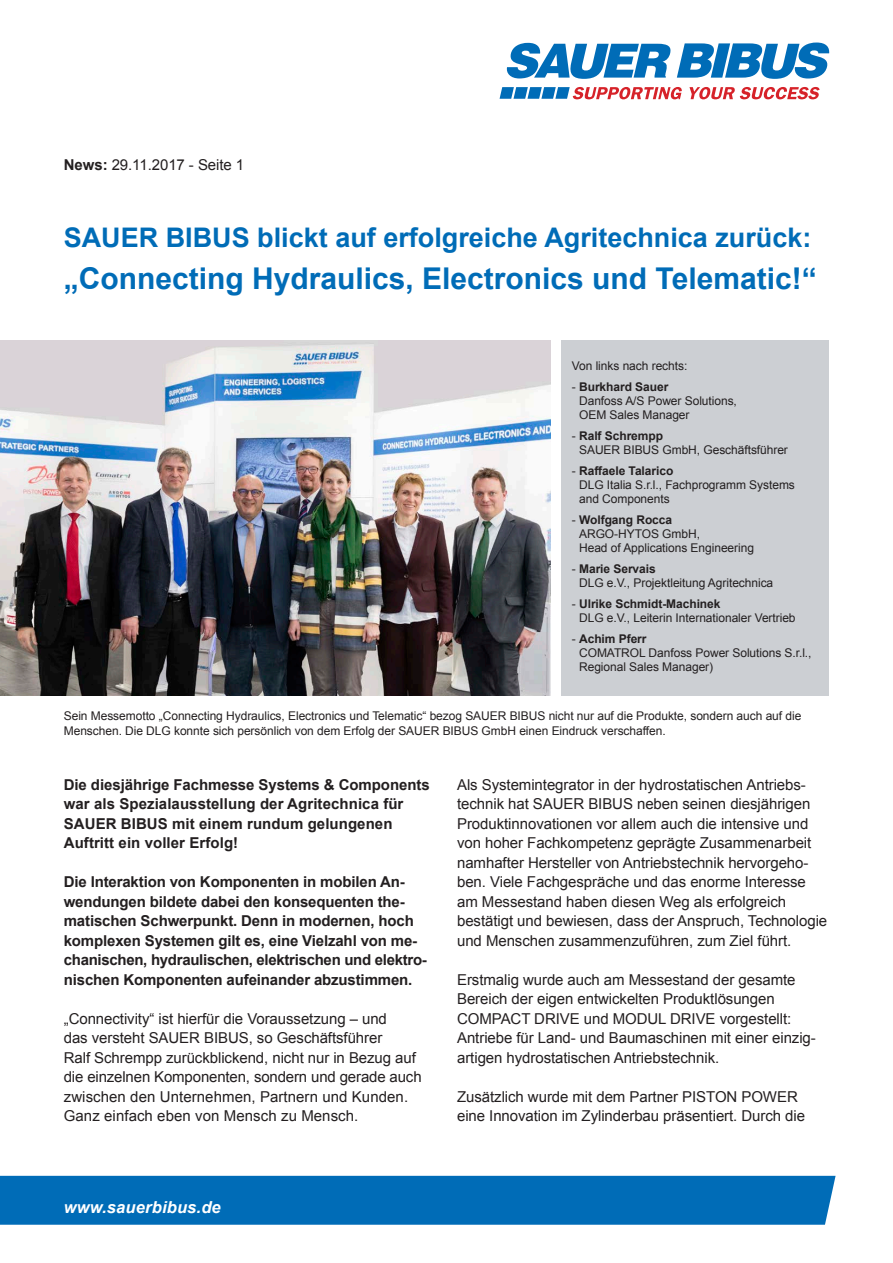
<style>
.page{position:relative;width:893px;height:1263px;background:#fff}
.page>*{position:absolute;margin:0;border:0;box-sizing:border-box;transform-origin:0 0}
.t1{font:700 30px "Arial";color:#006cb7}
.t2{font:700 27px "Arial";color:#006cb7}
.t3{font:italic 700 16.5px "Arial";letter-spacing:.01em;color:#fff}
.t4{font:15px/19.5px "Arial";letter-spacing:-.005em;color:#231f20}
.t5{font:700 15px/19.5px "Arial";letter-spacing:-.01em;color:#231f20}
.t6{font:12px/14.2px "Arial";letter-spacing:-.005em;color:#231f20}
.s1{font-weight:700}
</style>
<div class="page">
<div style="left:0;top:1176px;width:836px;height:49px;background:#006cb7"></div>
<img style="left:0;top:340px;width:550px;height:355px">
<svg style="left:506px;top:43px;width:323px;height:36px"></svg>
<svg style="left:689px;top:87px;width:131px;height:12px"></svg>
<svg style="left:500px;top:87px;width:182px;height:12px"></svg>
<div style="left:561px;top:340px;width:268px;height:355px;background:#cccfd3"></div>
<p class="t4" style="left:64px;top:156px;width:182px"><span class="s1">News:</span> 29.11.2017 - Seite 1</p>
<p class="t2" style="left:64px;top:220px;width:749px">SAUER BIBUS blickt auf erfolgreiche Agritechnica zurück:</p>
<p class="t1" style="left:64px;top:259px;width:754px">„Connecting Hydraulics, Electronics und Telematic!“</p>
<p class="t6" style="left:572px;top:359px;width:117px">Von links nach rechts:</p>
<p class="t6" style="left:579px;top:380px;width:159px;text-indent:-7px">- <span class="s1">Burkhard Sauer<br></span>Danfoss A/S Power Solutions,<br>OEM Sales Manager</p>
<p class="t6" style="left:579px;top:429px;width:210px;text-indent:-7px">- <span class="s1">Ralf Schrempp<br></span>SAUER BIBUS GmbH, Geschäftsführer</p>
<p class="t6" style="left:579px;top:464px;width:217px;text-indent:-7px">- <span class="s1">Raffaele Talarico<br></span>DLG Italia S.r.l., Fachprogramm Systems and Components</p>
<p class="t6" style="left:579px;top:513px;width:176px;text-indent:-7px">- <span class="s1">Wolfgang Rocca<br></span>ARGO-HYTOS GmbH,<br>Head of Applications Engineering</p>
<p class="t6" style="left:579px;top:562px;width:196px;text-indent:-7px">- <span class="s1">Marie Servais<br></span>DLG e.V., Projektleitung Agritechnica</p>
<p class="t6" style="left:579px;top:597px;width:218px;text-indent:-7px">- <span class="s1">Ulrike Schmidt-Machinek<br></span>DLG e.V., Leiterin Internationaler Vertrieb</p>
<p class="t6" style="left:579px;top:632px;width:234px;text-indent:-7px">- <span class="s1">Achim Pferr<br></span>COMATROL Danfoss Power Solutions S.r.l.,<br>Regional Sales Manager)</p>
<p class="t6" style="left:64px;top:708px;width:739px;line-height:15px">Sein Messemotto „Connecting Hydraulics, Electronics und Telematic“ bezog SAUER BIBUS nicht nur auf die Produkte, sondern auch auf die<br>Menschen. Die DLG konnte sich persönlich von dem Erfolg der SAUER BIBUS GmbH einen Eindruck verschaffen.</p>
<p class="t5" style="left:64px;top:775px;width:367px">Die diesjährige Fachmesse Systems &amp; Components war als Spezialausstellung der Agritechnica für SAUER BIBUS mit einem rundum gelungenen Auftritt ein voller Erfolg!</p>
<p class="t5" style="left:64px;top:873px;width:365px">Die Interaktion von Komponenten in mobilen An&shy;wendungen bildete dabei den konsequenten the&shy;matischen Schwerpunkt. Denn in modernen, hoch komplexen Systemen gilt es, eine Vielzahl von me&shy;chanischen, hydraulischen, elektrischen und elektro&shy;nischen Komponenten aufeinander abzustimmen.</p>
<p class="t4" style="left:64px;top:1009px;width:359px">„Connectivity“ ist hierfür die Voraussetzung – und<br>das versteht SAUER BIBUS, so Geschäftsführer<br>Ralf Schrempp zurückblickend, nicht nur in Bezug auf die einzelnen Komponenten, sondern und gerade auch zwischen den Unternehmen, Partnern und Kunden.<br>Ganz einfach eben von Mensch zu Mensch.</p>
<p class="t4" style="left:457px;top:775px;width:372px">Als Systemintegrator in der hydrostatischen Antriebs&shy;technik hat SAUER BIBUS neben seinen diesjährigen Produktinnovationen vor allem auch die intensive und von hoher Fachkompetenz geprägte Zusammenarbeit namhafter Hersteller von Antriebstechnik hervorgeho&shy;ben. Viele Fachgespräche und das enorme Interesse am Messestand haben diesen Weg als erfolgreich bestätigt und bewiesen, dass der Anspruch, Technologie und Menschen zusammenzuführen, zum Ziel führt.</p>
<p class="t4" style="left:457px;top:970px;width:360px">Erstmalig wurde auch am Messestand der gesamte Bereich der eigen entwickelten Produktlösungen COMPACT DRIVE und MODUL DRIVE vorgestellt:<br>Antriebe für Land- und Baumaschinen mit einer einzig&shy;artigen hydrostatischen Antriebstechnik.</p>
<p class="t4" style="left:457px;top:1087px;width:349px">Zusätzlich wurde mit dem Partner PISTON POWER eine Innovation im Zylinderbau präsentiert. Durch die</p>
<p class="t3" style="left:64px;top:1196px;width:158px">www.sauerbibus.de</p>
</div>
